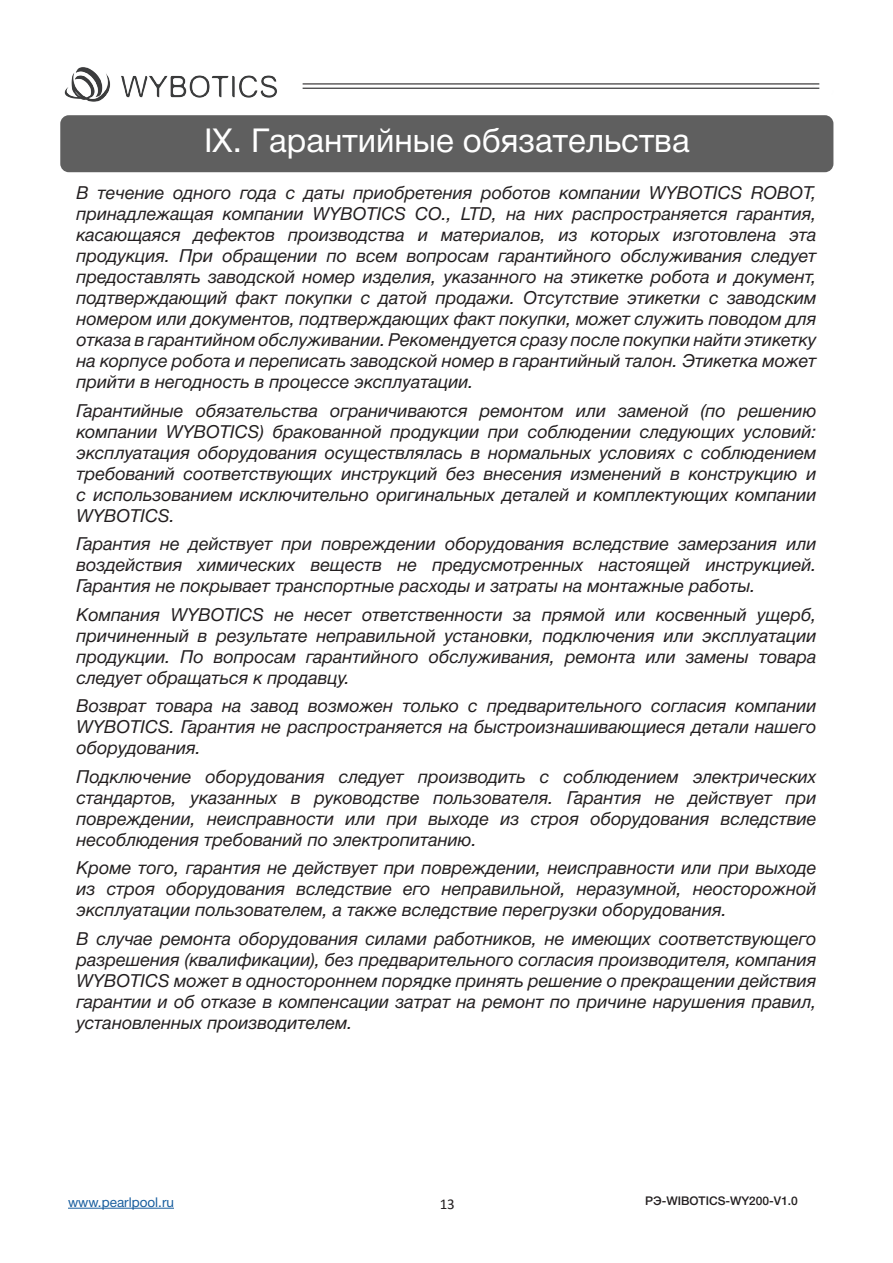
<style>
.page{position:relative;width:893px;height:1263px;background:#fff}
.page>*{position:absolute;margin:0;border:0;box-sizing:border-box;transform-origin:0 0}
.t1{font:33px "Helvetica 5 Normal";color:#fff}
.t2{font:18px/21px "Helvetica 5 Normal Italic";color:#231f20;text-align:justify}
.t3{font:15px "Calibri";color:#231f20}
.t4{font:13.5px "Helvetica 5 Normal";color:#175d9e}
.t5{font:12px "Helvetica 6 Medium";color:#231f20}
</style>
<div class="page">
<hr style="left:68px;top:1208px;width:106px;height:1px;background:#175d9e">
<img style="left:64px;top:67px;width:756px;height:35px">
<div style="left:60px;top:115px;width:773px;height:57px;background:#5f5f5f;border-radius:9px"></div>
<h1 class="t1" style="left:204px;top:122px;width:487px">IX. Гарантийные обязательства</h1>
<p class="t2" style="left:77px;top:182px;width:741px">В течение одного года с даты приобретения роботов компании WYBOTICS ROBOT, принадлежащая компании WYBOTICS CO., LTD, на них распространяется гарантия, касающаяся дефектов производства и материалов, из которых изготовлена эта продукция. При обращении по всем вопросам гарантийного обслуживания следует предоставлять заводской номер изделия, указанного на этикетке робота и документ, подтверждающий факт покупки с датой продажи. Отсутствие этикетки с заводским номером или документов, подтверждающих факт покупки, может служить поводом для отказа в гарантийном обслуживании. Рекомендуется сразу после покупки найти этикетку на корпусе робота и переписать заводской номер в гарантийный талон. Этикетка может прийти в негодность в процессе эксплуатации.</p>
<p class="t2" style="left:77px;top:400px;width:741px">Гарантийные обязательства ограничиваются ремонтом или заменой (по решению компании WYBOTICS) бракованной продукции при соблюдении следующих условий: эксплуатация оборудования осуществлялась в нормальных условиях с соблюдением требований соответствующих инструкций без внесения изменений в конструкцию и с использованием исключительно оригинальных деталей и комплектующих компании WYBOTICS.</p>
<p class="t2" style="left:77px;top:534px;width:741px">Гарантия не действует при повреждении оборудования вследствие замерзания или воздействия химических веществ не предусмотренных настоящей инструкцией.<br>Гарантия не покрывает транспортные расходы и затраты на монтажные работы.</p>
<p class="t2" style="left:77px;top:604px;width:741px">Компания WYBOTICS не несет ответственности за прямой или косвенный ущерб, причиненный в результате неправильной установки, подключения или эксплуатации продукции. По вопросам гарантийного обслуживания, ремонта или замены товара следует обращаться к продавцу.</p>
<p class="t2" style="left:77px;top:696px;width:741px">Возврат товара на завод возможен только с предварительного согласия компании WYBOTICS. Гарантия не распространяется на быстроизнашивающиеся детали нашего оборудования.</p>
<p class="t2" style="left:77px;top:766px;width:741px">Подключение оборудования следует производить с соблюдением электрических стандартов, указанных в руководстве пользователя. Гарантия не действует при повреждении, неисправности или при выходе из строя оборудования вследствие несоблюдения требований по электропитанию.</p>
<p class="t2" style="left:77px;top:858px;width:741px">Кроме того, гарантия не действует при повреждении, неисправности или при выходе из строя оборудования вследствие его неправильной, неразумной, неосторожной эксплуатации пользователем, а также вследствие перегрузки оборудования.</p>
<p class="t2" style="left:77px;top:928px;width:741px">В случае ремонта оборудования силами работников, не имеющих соответствующего разрешения (квалификации), без предварительного согласия производителя, компания WYBOTICS может в одностороннем порядке принять решение о прекращении действия гарантии и об отказе в компенсации затрат на ремонт по причине нарушения правил, установленных производителем.</p>
<p class="t4" style="left:68px;top:1195px;width:107px">www.pearlpool.ru</p>
<p class="t3" style="left:440px;top:1193px;width:17px">13</p>
<p class="t5" style="left:645px;top:1194px;width:154px">РЭ-WIBOTICS-WY200-V1.0</p>
</div>
